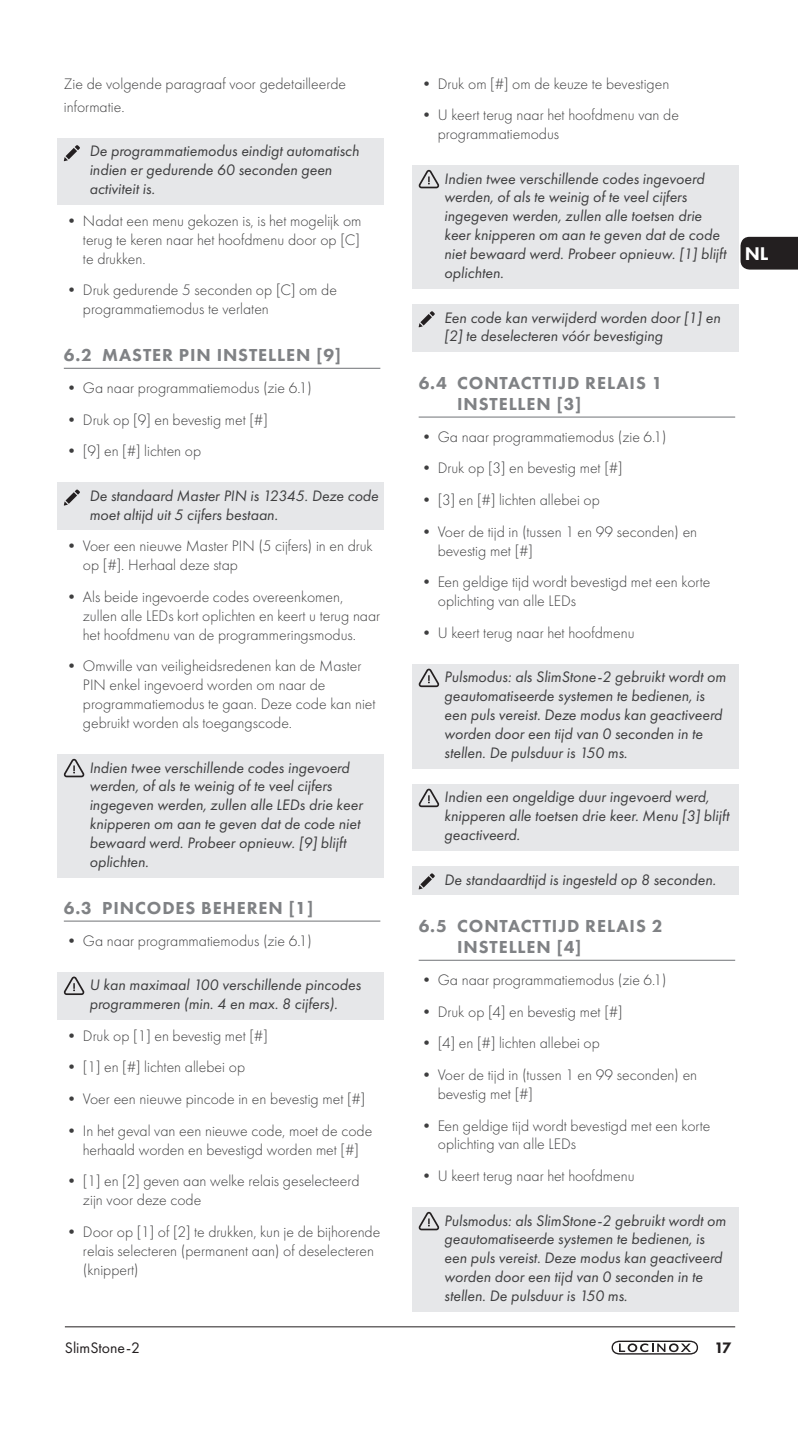
<style>
.page{position:relative;width:798px;height:1429px;background:#fff}
.page>*{position:absolute;margin:0;border:0;box-sizing:border-box;transform-origin:0 0}
.t1{font:800 19.12px "Futura PT";color:#fff}
.t2{font:800 18px/21.6px "Futura PT";letter-spacing:.05em;color:#808285}
.Body{font:300 15.75px/18.9px "Futura PT";color:#3e3e3f}
.Opmerking{font:italic 15.75px/18.9px "Futura PT";color:#3e3e3f}
.t3{font:15.75px "Futura PT";color:#231f20}
.t4{font:800 15.75px "Futura PT";color:#231f20}
</style>
<div class="page">
<hr style="left:65px;top:1326px;width:670px;height:1px;background:#231f20">
<svg style="left:611px;top:1340px;width:86px;height:14px"></svg>
<div style="left:740px;top:237px;width:57px;height:33px;background:#231f20"></div>
<div style="left:57px;top:138px;width:326px;height:66px;background:#e6e7e9"></div>
<hr style="left:64px;top:368px;width:316px;height:1px;background:#808285">
<div style="left:57px;top:482px;width:326px;height:48px;background:#e6e7e9"></div>
<div style="left:57px;top:754px;width:326px;height:123px;background:#e6e7e9"></div>
<hr style="left:64px;top:920px;width:316px;height:1px;background:#808285">
<div style="left:57px;top:972px;width:326px;height:47px;background:#e6e7e9"></div>
<svg style="left:64px;top:145px;width:16px;height:16px"></svg>
<svg style="left:64px;top:489px;width:16px;height:16px"></svg>
<svg style="left:63px;top:759px;width:22px;height:18px"></svg>
<svg style="left:63px;top:976px;width:22px;height:19px"></svg>
<div style="left:412px;top:165px;width:326px;height:123px;background:#e6e7e9"></div>
<div style="left:412px;top:304px;width:326px;height:47px;background:#e6e7e9"></div>
<hr style="left:418px;top:416px;width:317px;height:2px;background:#808285">
<div style="left:412px;top:664px;width:326px;height:104px;background:#e6e7e9"></div>
<div style="left:412px;top:784px;width:326px;height:66px;background:#e6e7e9"></div>
<div style="left:412px;top:866px;width:326px;height:29px;background:#e6e7e9"></div>
<hr style="left:418px;top:960px;width:317px;height:1px;background:#808285">
<div style="left:412px;top:1207px;width:326px;height:104px;background:#e6e7e9"></div>
<svg style="left:418px;top:170px;width:21px;height:18px"></svg>
<svg style="left:418px;top:311px;width:16px;height:16px"></svg>
<svg style="left:418px;top:669px;width:21px;height:18px"></svg>
<svg style="left:418px;top:789px;width:21px;height:18px"></svg>
<svg style="left:418px;top:873px;width:16px;height:16px"></svg>
<svg style="left:418px;top:1212px;width:21px;height:18px"></svg>
<p class="Body" style="left:64px;top:72px;width:284px;line-height:23.4px">Zie de volgende paragraaf voor gedetailleerde informatie.</p>
<p class="Opmerking" style="left:89px;top:142px;width:271px">De programmatiemodus eindigt automatisch indien er gedurende 60 seconden geen activiteit is.</p>
<p class="Body" style="left:83px;top:211px;width:280px;text-align:justify;text-indent:-19px">• Nadat een menu gekozen is, is het mogelijk om terug te keren naar het hoofdmenu door op [C] te drukken.</p>
<p class="Body" style="left:83px;top:281px;width:255px;text-indent:-19px">• Druk gedurende 5 seconden op [C] om de programmatiemodus te verlaten</p>
<p class="t2" style="left:64px;top:344px;width:279px">6.2 MASTER PIN INSTELLEN [9]</p>
<p class="Body" style="left:64px;top:378px;width:249px">• Ga naar programmatiemodus (zie 6.1)</p>
<p class="Body" style="left:64px;top:410px;width:205px">• Druk op [9] en bevestig met [#]</p>
<p class="Body" style="left:64px;top:442px;width:139px">• [9] en [#] lichten op</p>
<p class="Opmerking" style="left:89px;top:486px;width:290px">De standaard Master PIN is 12345. Deze code moet altijd uit 5 cijfers bestaan.</p>
<p class="Body" style="left:83px;top:537px;width:291px;text-indent:-19px">• Voer een nieuwe Master PIN (5 cijfers) in en druk op [#]. Herhaal deze stap</p>
<p class="Body" style="left:83px;top:587px;width:299px;text-indent:-19px">• Als beide ingevoerde codes overeenkomen, zullen alle LEDs kort oplichten en keert u terug naar het hoofdmenu van de programmeringsmodus.</p>
<p class="Body" style="left:83px;top:657px;width:294px;text-indent:-19px">• Omwille van veiligheidsredenen kan de Master PIN enkel ingevoerd worden om naar de programmatiemodus te gaan. Deze code kan niet gebruikt worden als toegangscode.</p>
<p class="Opmerking" style="left:89px;top:758px;width:275px">Indien twee verschillende codes ingevoerd werden, of als te weinig of te veel cijfers ingegeven werden, zullen alle LEDs drie keer knipperen om aan te geven dat de code niet bewaard werd. Probeer opnieuw. [9] blijft oplichten.</p>
<p class="t2" style="left:64px;top:897px;width:251px">6.3 PINCODES BEHEREN [1]</p>
<p class="Body" style="left:64px;top:931px;width:249px">• Ga naar programmatiemodus (zie 6.1)</p>
<p class="Opmerking" style="left:89px;top:975px;width:273px">U kan maximaal 100 verschillende pincodes programmeren (min. 4 en max. 8 cijfers).</p>
<p class="Body" style="left:64px;top:1026px;width:205px">• Druk op [1] en bevestig met [#]</p>
<p class="Body" style="left:64px;top:1058px;width:183px">• [1] en [#] lichten allebei op</p>
<p class="Body" style="left:64px;top:1089px;width:303px">• Voer een nieuwe pincode in en bevestig met [#]</p>
<p class="Body" style="left:64px;top:1121px;width:310px;text-align:center">• In het geval van een nieuwe code, moet de code herhaald worden en bevestigd worden met [#]</p>
<p class="Body" style="left:83px;top:1172px;width:278px;text-indent:-19px">• [1] en [2] geven aan welke relais geselecteerd zijn voor deze code</p>
<p class="Body" style="left:83px;top:1222px;width:299px;text-indent:-19px">• Door op [1] of [2] te drukken, kun je de bijhorende relais selecteren (permanent aan) of deselecteren (knippert)</p>
<p class="Body" style="left:418px;top:74px;width:252px">• Druk om [#] om de keuze te bevestigen</p>
<p class="Body" style="left:437px;top:106px;width:242px;text-indent:-19px">• U keert terug naar het hoofdmenu van de programmatiemodus</p>
<p class="Opmerking" style="left:444px;top:169px;width:283px">Indien twee verschillende codes ingevoerd werden, of als te weinig of te veel cijfers ingegeven werden, zullen alle toetsen drie keer knipperen om aan te geven dat de code niet bewaard werd. Probeer opnieuw. [1] blijft oplichten.</p>
<p class="Opmerking" style="left:444px;top:308px;width:278px">Een code kan verwijderd worden door [1] en [2] te deselecteren vóór bevestiging</p>
<p class="t2" style="left:457px;top:371px;width:207px;text-indent:-38px">6.4 CONTACTTIJD RELAIS 1<br>INSTELLEN [3]</p>
<p class="Body" style="left:418px;top:427px;width:249px">• Ga naar programmatiemodus (zie 6.1)</p>
<p class="Body" style="left:418px;top:459px;width:205px">• Druk op [3] en bevestig met [#]</p>
<p class="Body" style="left:418px;top:490px;width:183px">• [3] en [#] lichten allebei op</p>
<p class="Body" style="left:437px;top:522px;width:261px;text-indent:-19px">• Voer de tijd in (tussen 1 en 99 seconden) en bevestig met [#]</p>
<p class="Body" style="left:437px;top:573px;width:274px;text-indent:-19px">• Een geldige tijd wordt bevestigd met een korte oplichting van alle LEDs</p>
<p class="Body" style="left:418px;top:623px;width:217px">• U keert terug naar het hoofdmenu</p>
<p class="Opmerking" style="left:444px;top:667px;width:283px">Pulsmodus: als SlimStone-2 gebruikt wordt om geautomatiseerde systemen te bedienen, is een puls vereist. Deze modus kan geactiveerd worden door een tijd van 0 seconden in te stellen. De pulsduur is 150 ms.</p>
<p class="Opmerking" style="left:444px;top:787px;width:286px">Indien een ongeldige duur ingevoerd werd, knipperen alle toetsen drie keer. Menu [3] blijft geactiveerd.</p>
<p class="Opmerking" style="left:444px;top:870px;width:273px">De standaardtijd is ingesteld op 8 seconden.</p>
<p class="t2" style="left:457px;top:914px;width:207px;text-indent:-38px">6.5 CONTACTTIJD RELAIS 2<br>INSTELLEN [4]</p>
<p class="Body" style="left:418px;top:970px;width:249px">• Ga naar programmatiemodus (zie 6.1)</p>
<p class="Body" style="left:418px;top:1002px;width:205px">• Druk op [4] en bevestig met [#]</p>
<p class="Body" style="left:418px;top:1034px;width:183px">• [4] en [#] lichten allebei op</p>
<p class="Body" style="left:437px;top:1065px;width:261px;text-indent:-19px">• Voer de tijd in (tussen 1 en 99 seconden) en bevestig met [#]</p>
<p class="Body" style="left:437px;top:1116px;width:274px;text-indent:-19px">• Een geldige tijd wordt bevestigd met een korte oplichting van alle LEDs</p>
<p class="Body" style="left:418px;top:1166px;width:217px">• U keert terug naar het hoofdmenu</p>
<p class="Opmerking" style="left:444px;top:1211px;width:283px">Pulsmodus: als SlimStone-2 gebruikt wordt om geautomatiseerde systemen te bedienen, is een puls vereist. Deze modus kan geactiveerd worden door een tijd van 0 seconden in te stellen. De pulsduur is 150 ms.</p>
<p class="t3" style="left:65px;top:1338px;width:77px">SlimStone-2</p>
<p class="t4" style="left:714px;top:1337px;width:18px">17</p>
<p class="t1" style="left:744px;top:242px;width:25px">NL</p>
</div>
